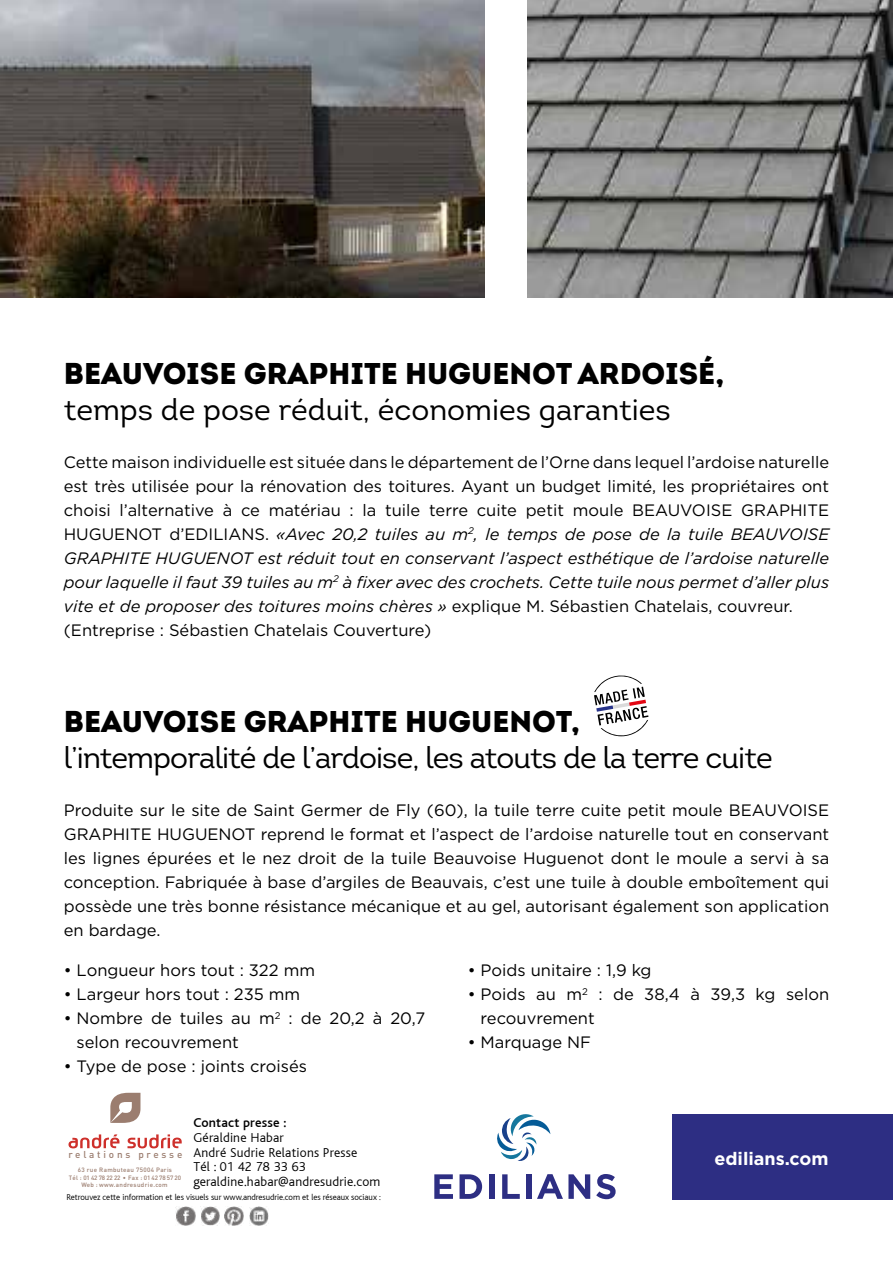
<style>
.page{position:relative;width:893px;height:1263px;background:#fff}
.page>*{position:absolute;margin:0;border:0;box-sizing:border-box;transform-origin:0 0}
.t1{font:900 30px "Intro";color:#000}
.t2{font:30px "Intro";letter-spacing:-.03em;color:#000}
.t3{font:30px "Intro";color:#000}
.t4{font:700 18px "Gotham";color:#fff}
.t5{font:16.5px/24px "Gotham";color:#000}
.t6{font:300 13.5px/15px "Bliss";letter-spacing:.015em;color:#000}
.t7{font:500 13.5px "Bliss";letter-spacing:.015em;color:#000}
.t8{font:500 9.9px "DIN";letter-spacing:.28em;color:#9b7d6f}
.t9{font:300 8.85px "Bliss";letter-spacing:-.005em;color:#000}
.t10{font:500 6.15px/7.8px "DIN";letter-spacing:.05em;color:#9b7d6f;text-align:center}
.s1{font-style:italic}
</style>
<div class="page">
<img style="left:527px;top:0;width:366px;height:298px">
<img style="left:0;top:0;width:485px;height:298px">
<div style="left:673px;top:1115px;width:220px;height:85px;background:#2d2e83"></div>
<svg style="left:497px;top:1114px;width:53px;height:47px"></svg>
<svg style="left:434px;top:1174px;width:19px;height:25px"></svg>
<svg style="left:459px;top:1174px;width:23px;height:25px"></svg>
<div style="left:489px;top:1174px;width:5px;height:25px;background:#2d2e83"></div>
<svg style="left:502px;top:1174px;width:18px;height:25px"></svg>
<div style="left:526px;top:1174px;width:5px;height:25px;background:#2d2e83"></div>
<svg style="left:537px;top:1174px;width:53px;height:25px"></svg>
<svg style="left:596px;top:1174px;width:20px;height:25px"></svg>
<svg style="left:594px;top:675px;width:54px;height:61px"></svg>
<svg style="left:110px;top:1093px;width:30px;height:30px"></svg>
<svg style="left:68px;top:1134px;width:51px;height:14px"></svg>
<svg style="left:127px;top:1134px;width:55px;height:14px"></svg>
<img style="left:176px;top:1206px;width:19px;height:19px">
<img style="left:201px;top:1206px;width:18px;height:19px">
<img style="left:225px;top:1206px;width:19px;height:19px">
<img style="left:249px;top:1206px;width:19px;height:19px">
<h1 class="t1" style="left:64px;top:354px;width:662px">BEAUVOISE GRAPHITE HUGUENOT ARDOISÉ,</h1>
<h1 class="t3" style="left:64px;top:391px;width:608px">temps de pose réduit, économies garanties</h1>
<p class="t5" style="left:64px;top:450px;width:767px">Cette maison individuelle est située dans le département de l’Orne dans lequel l’ardoise naturelle est très utilisée pour la rénovation des toitures. Ayant un budget limité, les propriétaires ont choisi l’alternative à ce matériau : la tuile terre cuite petit moule BEAUVOISE GRAPHITE HUGUENOT d’EDILIANS. <span class="s1">«Avec 20,2 tuiles au m</span><sup>2</sup><span class="s1">, le temps de pose de la tuile BEAUVOISE GRAPHITE HUGUENOT est réduit tout en conservant l’aspect esthétique de l’ardoise naturelle pour laquelle il faut 39 tuiles au m</span><sup>2</sup> <span class="s1">à fixer avec des crochets. Cette tuile nous permet d’aller plus vite et de proposer des toitures moins chères »</span> explique M. Sébastien Chatelais, couvreur. (Entreprise : Sébastien Chatelais Couverture)</p>
<h1 class="t1" style="left:64px;top:702px;width:518px">BEAUVOISE GRAPHITE HUGUENOT,</h1>
<h1 class="t2" style="left:64px;top:739px;width:710px">l’intemporalité de l’ardoise, les atouts de la terre cuite</h1>
<p class="t5" style="left:64px;top:798px;width:767px;text-align:justify">Produite sur le site de Saint Germer de Fly (60), la tuile terre cuite petit moule BEAUVOISE GRAPHITE HUGUENOT reprend le format et l’aspect de l’ardoise naturelle tout en conservant les lignes épurées et le nez droit de la tuile Beauvoise Huguenot dont le moule a servi à sa conception. Fabriquée à base d’argiles de Beauvais, c’est une tuile à double emboîtement qui possède une très bonne résistance mécanique et au gel, autorisant également son application en bardage.</p>
<p class="t5" style="left:64px;top:958px;width:253px">• Longueur hors tout : 322 mm</p>
<p class="t5" style="left:64px;top:982px;width:238px">• Largeur hors tout : 235 mm</p>
<p class="t5" style="left:77px;top:1006px;width:350px;text-indent:-13px">• Nombre de tuiles au m<sup>2</sup> : de 20,2 à 20,7 selon recouvrement</p>
<p class="t5" style="left:64px;top:1054px;width:245px">• Type de pose : joints croisés</p>
<p class="t5" style="left:468px;top:958px;width:185px">• Poids unitaire : 1,9 kg</p>
<p class="t5" style="left:481px;top:982px;width:350px;text-indent:-13px">• Poids au m<sup>2</sup> : de 38,4 à 39,3 kg selon recouvrement</p>
<p class="t5" style="left:468px;top:1030px;width:125px">• Marquage NF</p>
<p class="t7" style="left:193px;top:1115px;width:94px">Contact presse :</p>
<p class="t6" style="left:193px;top:1130px;width:188px">Géraldine Habar<br>André Sudrie Relations Presse<br>Tél : 01 42 78 33 63 geraldine.habar@andresudrie.com</p>
<p class="t8" style="left:68px;top:1148px;width:116px">relations presse</p>
<p class="t10" style="left:69px;top:1166px;width:114px">63 rue Rambuteau 75004 Paris<br>Tél : 01 42 78 22 22 • Fax : 01 42 78 57 20</p>
<p class="t10" style="left:81px;top:1180px;width:88px">Web : www.andresudrie.com</p>
<p class="t9" style="left:66px;top:1192px;width:316px">Retrouvez cette information et les visuels sur www.andresudrie.com et les réseaux sociaux :</p>
<p class="t4" style="left:714px;top:1146px;width:116px">edilians.com</p>
</div>
